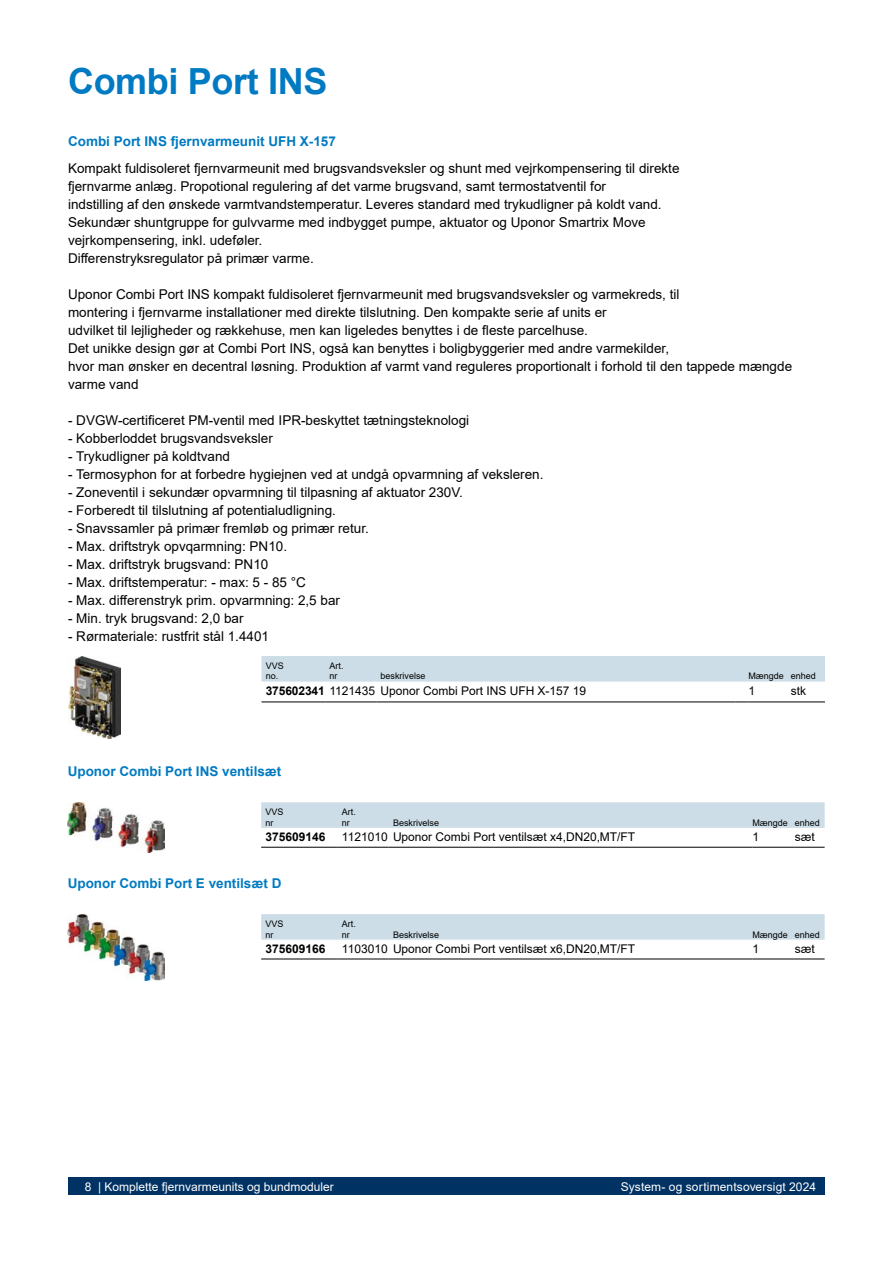
<style>
.page{position:relative;width:893px;height:1263px;background:#fff}
.page>*{position:absolute;margin:0;border:0;box-sizing:border-box;transform-origin:0 0}
.t1{font:700 36px "Arial";letter-spacing:-.01em;color:#007ac2}
.t2{font:13.5px/18px "Arial";color:#000}
.t3{font:700 13.5px "Arial";color:#007ac2}
.t4{font:12px "Arial";color:#000}
.t5{font:12px "Arial";color:#fff}
.t6{font:700 12px "Arial";color:#000}
.t7{font:9px/10.8px "Arial";color:#000}
.s1{font-weight:700}
</style>
<div class="page">
<img style="left:68px;top:656px;width:53px;height:83px">
<div style="left:261px;top:656px;width:564px;height:26px;background:#ccdde7"></div>
<hr style="left:261px;top:702px;width:64px;height:1px;background:#000">
<hr style="left:325px;top:702px;width:51px;height:1px;background:#000">
<hr style="left:376px;top:702px;width:360px;height:1px;background:#000">
<svg style="left:736px;top:702px;width:12px;height:1px"></svg>
<hr style="left:748px;top:702px;width:43px;height:1px;background:#000">
<hr style="left:791px;top:702px;width:34px;height:1px;background:#000">
<img style="left:68px;top:802px;width:96px;height:51px">
<div style="left:261px;top:802px;width:564px;height:26px;background:#ccdde7"></div>
<hr style="left:261px;top:847px;width:77px;height:1px;background:#000">
<hr style="left:338px;top:847px;width:51px;height:1px;background:#000">
<hr style="left:389px;top:847px;width:227px;height:1px;background:#000">
<hr style="left:616px;top:847px;width:136px;height:1px;background:#000">
<hr style="left:752px;top:847px;width:43px;height:1px;background:#000">
<hr style="left:795px;top:847px;width:30px;height:1px;background:#000">
<img style="left:68px;top:914px;width:96px;height:66px">
<div style="left:261px;top:914px;width:564px;height:26px;background:#ccdde7"></div>
<hr style="left:261px;top:959px;width:77px;height:1px;background:#000">
<hr style="left:338px;top:959px;width:51px;height:1px;background:#000">
<hr style="left:389px;top:959px;width:231px;height:1px;background:#000">
<hr style="left:620px;top:959px;width:132px;height:1px;background:#000">
<hr style="left:752px;top:959px;width:43px;height:1px;background:#000">
<hr style="left:795px;top:959px;width:30px;height:1px;background:#000">
<div style="left:68px;top:1178px;width:757px;height:17px;background:#003263"></div>
<h1 class="t1" style="left:68px;top:56px;width:261px">Combi Port INS</h1>
<p class="t3" style="left:68px;top:132px;width:269px">Combi Port INS fjernvarmeunit UFH X-157</p>
<p class="t2" style="left:68px;top:159px;width:613px">Kompakt fuldisoleret fjernvarmeunit med brugsvandsveksler og shunt med vejrkompensering til direkte fjernvarme anlæg. Propotional regulering af det varme brugsvand, samt termostatventil for<br>indstilling af den ønskede varmtvandstemperatur. Leveres standard med trykudligner på koldt vand.<br>Sekundær shuntgruppe for gulvvarme med indbygget pumpe, aktuator og Uponor Smartrix Move vejrkompensering, inkl. udeføler.<br>Differenstryksregulator på primær varme.</p>
<p class="t2" style="left:68px;top:285px;width:726px">Uponor Combi Port INS kompakt fuldisoleret fjernvarmeunit med brugsvandsveksler og varmekreds, til<br>montering i fjernvarme installationer med direkte tilslutning. Den kompakte serie af units er<br>udvilket til lejligheder og rækkehuse, men kan ligeledes benyttes i de fleste parcelhuse.<br>Det unikke design gør at Combi Port INS, også kan benyttes i boligbyggerier med andre varmekilder,<br>hvor man ønsker en decentral løsning. Produktion af varmt vand reguleres proportionalt i forhold til den tappede mængde varme vand</p>
<p class="t2" style="left:68px;top:411px;width:403px">- DVGW-certificeret PM-ventil med IPR-beskyttet tætningsteknologi</p>
<p class="t2" style="left:68px;top:429px;width:206px">- Kobberloddet brugsvandsveksler</p>
<p class="t2" style="left:68px;top:447px;width:164px">- Trykudligner på koldtvand</p>
<p class="t2" style="left:68px;top:465px;width:477px">- Termosyphon for at forbedre hygiejnen ved at undgå opvarmning af veksleren.</p>
<p class="t2" style="left:68px;top:483px;width:396px">- Zoneventil i sekundær opvarmning til tilpasning af aktuator 230V.</p>
<p class="t2" style="left:68px;top:501px;width:269px">- Forberedt til tilslutning af potentialudligning.</p>
<p class="t2" style="left:68px;top:519px;width:302px">- Snavssamler på primær fremløb og primær retur.</p>
<p class="t2" style="left:68px;top:537px;width:221px">- Max. driftstryk opvqarmning: PN10.</p>
<p class="t2" style="left:68px;top:555px;width:202px">- Max. driftstryk brugsvand: PN10</p>
<p class="t2" style="left:68px;top:573px;width:239px">- Max. driftstemperatur: - max: 5 - 85 °C</p>
<p class="t2" style="left:68px;top:591px;width:274px">- Max. differenstryk prim. opvarmning: 2,5 bar</p>
<p class="t2" style="left:68px;top:609px;width:177px">- Min. tryk brugsvand: 2,0 bar</p>
<p class="t2" style="left:68px;top:627px;width:203px">- Rørmateriale: rustfrit stål 1.4401</p>
<p class="t7" style="left:266px;top:660px;width:20px">VVS no.</p>
<p class="t7" style="left:330px;top:660px;width:16px">Art. nr</p>
<p class="t7" style="left:381px;top:671px;width:47px">beskrivelse</p>
<p class="t7" style="left:748px;top:671px;width:69px">Mængde enhed</p>
<p class="t4" style="left:266px;top:682px;width:322px"><span class="s1">375602341</span> 1121435 Uponor Combi Port INS UFH X-157 19</p>
<p class="t4" style="left:748px;top:682px;width:8px">1</p>
<p class="t4" style="left:791px;top:682px;width:17px">stk</p>
<p class="t3" style="left:68px;top:762px;width:215px">Uponor Combi Port INS ventilsæt</p>
<p class="t7" style="left:265px;top:806px;width:20px">VVS nr</p>
<p class="t7" style="left:342px;top:806px;width:16px">Art. nr</p>
<p class="t7" style="left:393px;top:817px;width:48px">Beskrivelse</p>
<p class="t7" style="left:752px;top:817px;width:69px">Mængde enhed</p>
<p class="t6" style="left:265px;top:828px;width:62px">375609146</p>
<p class="t4" style="left:342px;top:828px;width:295px">1121010 Uponor Combi Port ventilsæt x4,DN20,MT/FT</p>
<p class="t4" style="left:752px;top:828px;width:8px">1</p>
<p class="t4" style="left:795px;top:828px;width:21px">sæt</p>
<p class="t3" style="left:68px;top:874px;width:215px">Uponor Combi Port E ventilsæt D</p>
<p class="t7" style="left:265px;top:918px;width:20px">VVS nr</p>
<p class="t7" style="left:342px;top:918px;width:16px">Art. nr</p>
<p class="t7" style="left:393px;top:929px;width:48px">Beskrivelse</p>
<p class="t7" style="left:752px;top:929px;width:69px">Mængde enhed</p>
<p class="t6" style="left:265px;top:940px;width:62px">375609166</p>
<p class="t4" style="left:342px;top:940px;width:295px">1103010 Uponor Combi Port ventilsæt x6,DN20,MT/FT</p>
<p class="t4" style="left:752px;top:940px;width:8px">1</p>
<p class="t4" style="left:795px;top:940px;width:21px">sæt</p>
<p class="t5" style="left:85px;top:1178px;width:251px">8 | Komplette fjernvarmeunits og bundmoduler</p>
<p class="t5" style="left:621px;top:1178px;width:197px">System- og sortimentsoversigt 2024</p>
<p class="t5" style="left:576px;top:1178px;width:233px">Præfabrikerede systemer - Fjern a meunit |</p>
</div>
